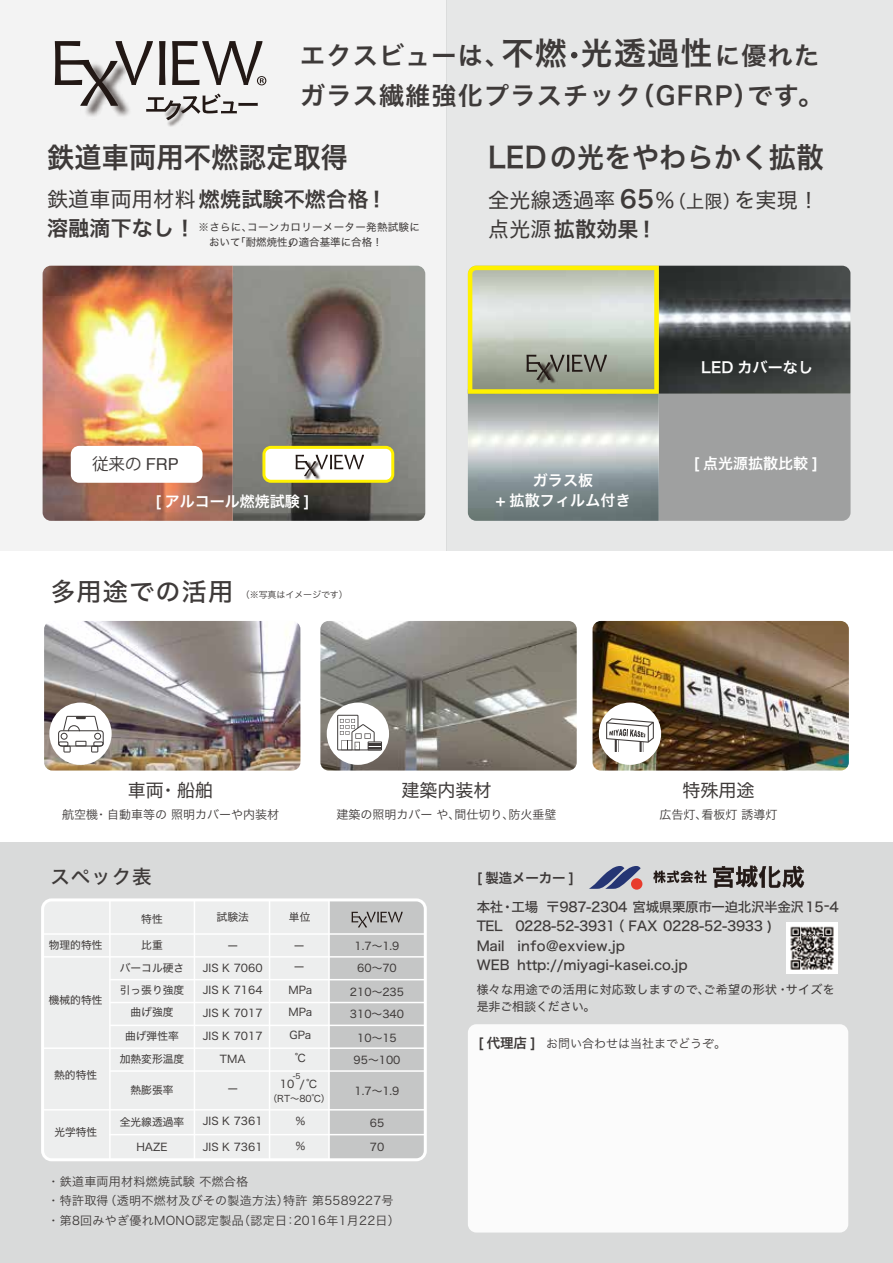
<style>
.page{position:relative;width:893px;height:1263px;background:#fff}
.page>*{position:absolute;margin:0;border:0;box-sizing:border-box;transform-origin:0 0}
.t1{font:28.5px "Hira Kaku Pro N W6";letter-spacing:.01em;color:#3e3a39;scale:.95 1}
.t2{font:25.05px/40px "Hira Kaku Pro W6";letter-spacing:.05em;color:#3e3a39}
.t3{font:25.05px "Hiragino Sans W5";letter-spacing:.05em;color:#3e3a39}
.t4{font:21px "Hiragino Sans W6";letter-spacing:.01em;color:#3e3a39}
.t5{font:21px "Hiragino Sans W4";letter-spacing:.01em;color:#3e3a39}
.t6{font:19.5px "Hiragino Sans W5";letter-spacing:.05em;color:#3e3a39}
.t7{font:18px "Hiragino Sans W4";color:#3e3a39}
.t8{font:16.5px "Koz Go Pr 6 N";color:#3e3a39}
.t9{font:15px/19.5px "Hiragino Sans W6";letter-spacing:.01em;color:#fff;text-align:center}
.t10{font:15px "Hira Kaku Pro W6";color:#fff}
.t11{font:13.5px/19.5px "Hiragino Sans W5";letter-spacing:-.025em;color:#3e3a39}
.t12{font:13.5px "Hira Kaku Pro N W6";letter-spacing:-.01em;color:#3e3a39}
.t13{font:12px/19.5px "Hiragino Sans W3";letter-spacing:.025em;color:#3e3a39}
.t14{font:12px "Hiragino Sans W3";color:#3e3a39}
.t15{font:12px/16.5px "Hiragino Sans W4";letter-spacing:.025em;color:#3e3a39}
.t16{font:12px "Hira Kaku Pro N W3";color:#3e3a39}
.t17{font:10.8px/22.6px "Hiragino Sans W4";color:#3e3a39;text-align:center}
.t18{font:10.5px/15px "Hiragino Sans W4";letter-spacing:.03em;color:#3e3a39}
.t19{font:9.15px "Hiragino Sans W4";color:#3e3a39}
.t20{font:9px "Hiragino Sans W3";letter-spacing:-.01em;color:#3e3a39}
.t21{font:7.65px "Hiragino Sans W4";color:#3e3a39}
.s1{font-size:31.65px}
.s2{font-family:"Hiragino Sans W4"}
.s3{font-family:"Hiragino Sans W6";font-size:21px}
.s4{font-family:"Hiragino Sans W6";font-size:24px}
.s5{font-size:18px}
.s6{font-family:"Helvetica"}
.s7{font-family:"Hira Kaku Pro N W6";font-size:13.5px}
</style>
<div class="page">
<div style="left:0;top:842px;width:893px;height:421px;background:#d9dada"></div>
<div style="left:0;top:0;width:446px;height:551px;background:#efefef"></div>
<div style="left:446px;top:0;width:447px;height:551px;background:#e6e7e7"></div>
<div style="left:468px;top:1024px;width:380px;height:208px;background:#fff;border-radius:8px"></div>
<img style="left:320px;top:621px;width:257px;height:149px">
<img style="left:593px;top:621px;width:256px;height:149px">
<img style="left:44px;top:621px;width:256px;height:149px">
<img style="left:43px;top:266px;width:382px;height:255px">
<img style="left:468px;top:394px;width:191px;height:127px">
<img style="left:659px;top:266px;width:191px;height:128px">
<div style="left:659px;top:394px;width:191px;height:127px;background:#9fa0a0"></div>
<div style="left:49px;top:702px;width:63px;height:63px;background:#fff;border-radius:50%"></div>
<svg style="left:58px;top:716px;width:46px;height:36px"></svg>
<div style="left:327px;top:702px;width:62px;height:63px;background:#fff;border-radius:50%"></div>
<svg style="left:337px;top:715px;width:45px;height:35px"></svg>
<div style="left:599px;top:702px;width:62px;height:63px;background:#fff;border-radius:50%"></div>
<svg style="left:606px;top:718px;width:48px;height:34px"></svg>
<div style="left:71px;top:446px;width:132px;height:37px;background:#fff;border-radius:9px"></div>
<img style="left:786px;top:922px;width:52px;height:51px">
<svg style="left:262px;top:446px;width:132px;height:37px"></svg>
<svg style="left:468px;top:266px;width:191px;height:128px"></svg>
<img style="left:167px;top:120px;width:14px;height:7px">
<svg style="left:55px;top:41px;width:211px;height:79px"></svg>
<svg style="left:571px;top:52px;width:6px;height:6px"></svg>
<svg style="left:653px;top:871px;width:54px;height:12px"></svg>
<svg style="left:713px;top:865px;width:91px;height:23px"></svg>
<svg style="left:589px;top:866px;width:52px;height:23px"></svg>
<div style="left:43px;top:900px;width:382px;height:260px;background:#edeeee;border-radius:9px"></div>
<hr style="left:110px;top:1134px;width:315px;height:1px;background:#fff">
<hr style="left:43px;top:1109px;width:382px;height:1px;background:#fff">
<hr style="left:110px;top:1070px;width:315px;height:2px;background:#fff">
<hr style="left:43px;top:1047px;width:382px;height:2px;background:#fff">
<hr style="left:111px;top:1024px;width:314px;height:2px;background:#fff">
<hr style="left:111px;top:1002px;width:314px;height:1px;background:#fff">
<hr style="left:110px;top:979px;width:315px;height:1px;background:#fff">
<hr style="left:43px;top:956px;width:382px;height:1px;background:#fff">
<hr style="left:43px;top:933px;width:382px;height:2px;background:#fff">
<hr style="left:194px;top:900px;width:1px;height:260px;background:#fff">
<hr style="left:109px;top:900px;width:2px;height:260px;background:#fff">
<hr style="left:269px;top:900px;width:1px;height:260px;background:#fff">
<hr style="left:328px;top:900px;width:2px;height:260px;background:#fff">
<div style="left:41px;top:898px;width:386px;height:263px;border:3px solid #fff;border-radius:9px"></div>
<svg style="left:329px;top:900px;width:96px;height:260px"></svg>
<h2 class="t2" style="left:300px;top:35px;width:525px">エクスビューは、<span class="s1">不燃 光透過性</span>に優れたガラス繊維強化プラスチック（GFRP）です。</h2>
<h1 class="t1" style="left:47px;top:132px;width:318px">鉄道車両用不燃認定取得</h1>
<h1 class="t1" style="left:488px;top:132px;width:354px">LEDの光をやわらかく拡散</h1>
<h3 class="t4" style="left:47px;top:180px;width:341px"><span class="s2">鉄道車両用材料</span>燃焼試験不燃合格！</h3>
<p class="t18" style="left:199px;top:219px;width:223px;text-indent:-151px"><span class="s3">溶融滴下なし！</span> ※さらに、コーンカロリーメーター発熱試験に　おいて「耐燃焼性」の適合基準に合格！</p>
<h3 class="t5" style="left:488px;top:182px;width:332px">全光線透過率 <span class="s4">65</span>％<span class="s5">（上限）</span>を実現！</h3>
<h3 class="t4" style="left:488px;top:210px;width:171px"><span class="s2">点光源</span>拡散効果！</h3>
<h3 class="t8" style="left:92px;top:454px;width:88px">従来の <span class="s6">FRP</span></h3>
<h3 class="t10" style="left:155px;top:488px;width:156px">[ アルコール燃焼試験 ]</h3>
<h2 class="t3" style="left:50px;top:569px;width:184px">多用途での活用</h2>
<p class="t20" style="left:241px;top:586px;width:109px">（※写真はイメージです）</p>
<h3 class="t9" style="left:495px;top:470px;width:137px">ガラス板<br>+ 拡散フィルム付き</h3>
<h3 class="t9" style="left:701px;top:357px;width:113px">LED カバーなし</h3>
<h3 class="t10" style="left:693px;top:450px;width:126px">[ 点光源拡散比較 ]</h3>
<h3 class="t7" style="left:128px;top:774px;width:87px">車両・船舶</h3>
<h3 class="t7" style="left:401px;top:774px;width:91px">建築内装材</h3>
<h3 class="t7" style="left:683px;top:774px;width:73px">特殊用途</h3>
<p class="t14" style="left:62px;top:804px;width:218px">航空機・自動車等の 照明カバーや内装材</p>
<p class="t14" style="left:336px;top:804px;width:221px">建築の照明カバー や、間仕切り、防火垂壁</p>
<p class="t14" style="left:660px;top:804px;width:119px">広告灯、看板灯 誘導灯</p>
<h3 class="t6" style="left:50px;top:859px;width:103px">スペック表</h3>
<p class="t12" style="left:477px;top:866px;width:99px">[ 製造メーカー ]</p>
<p class="t17" style="left:49px;top:933px;width:55px">物理的特性</p>
<p class="t17" style="left:49px;top:987px;width:55px">機械的特性</p>
<p class="t17" style="left:54px;top:1062px;width:44px">熱的特性</p>
<p class="t17" style="left:54px;top:1120px;width:44px">光学特性</p>
<p class="t17" style="left:141px;top:907px;width:23px">特性</p>
<p class="t17" style="left:217px;top:905px;width:34px">試験法</p>
<p class="t17" style="left:289px;top:905px;width:23px">単位</p>
<p class="t17" style="left:227px;top:933px;width:12px">ー</p>
<p class="t17" style="left:294px;top:934px;width:12px;line-height:21.1px;text-align:left">ーー</p>
<p class="t17" style="left:120px;top:932px;width:66px;line-height:23.5px">比重<br>バーコル硬さ</p>
<p class="t17" style="left:203px;top:957px;width:61px;line-height:21.1px;text-align:left">JIS K 7060<br>JIS K 7164</p>
<p class="t17" style="left:120px;top:978px;width:66px">引っ張り強度曲げ強度</p>
<p class="t17" style="left:120px;top:1024px;width:66px">曲げ弾性率加熱変形温度</p>
<p class="t17" style="left:131px;top:1077px;width:44px">熱膨張率</p>
<p class="t17" style="left:120px;top:1110px;width:66px">全光線透過率</p>
<p class="t17" style="left:136px;top:1135px;width:33px">HAZE</p>
<p class="t17" style="left:288px;top:977px;width:25px;text-align:justify">MPa MPa GPa</p>
<p class="t17" style="left:280px;top:1071px;width:39px">10 /℃</p>
<p class="t17" style="left:203px;top:1001px;width:61px;text-align:left">JIS K 7017<br>JIS K 7017</p>
<p class="t17" style="left:295px;top:1046px;width:12px">℃</p>
<p class="t17" style="left:220px;top:1047px;width:27px">TMA</p>
<p class="t21" style="left:293px;top:1069px;width:10px">-5</p>
<p class="t17" style="left:227px;top:1076px;width:12px">ー</p>
<p class="t19" style="left:268px;top:1090px;width:64px">（RT～80℃）</p>
<p class="t17" style="left:295px;top:1109px;width:12px">％</p>
<p class="t17" style="left:295px;top:1134px;width:12px">％</p>
<p class="t17" style="left:203px;top:1109px;width:61px">JIS K 7361</p>
<p class="t17" style="left:203px;top:1135px;width:61px">JIS K 7361</p>
<p class="t17" style="left:355px;top:934px;width:47px">1.7～1.9</p>
<p class="t17" style="left:357px;top:956px;width:41px">60～70</p>
<p class="t17" style="left:350px;top:980px;width:56px;line-height:22.2px;text-align:left">210～235<br>310～340</p>
<p class="t17" style="left:354px;top:1026px;width:48px;line-height:22.2px">10～15<br>95～100</p>
<p class="t17" style="left:355px;top:1079px;width:47px">1.7～1.9</p>
<p class="t17" style="left:370px;top:1111px;width:16px">65</p>
<p class="t17" style="left:370px;top:1135px;width:16px">70</p>
<p class="t13" style="left:47px;top:1171px;width:354px">・鉄道車両用材料燃焼試験 不燃合格<br>・特許取得（透明不燃材及びその製造方法）特許 第5589227号・第8回みやぎ優れMONO認定製品（認定日：2016年1月22日）</p>
<p class="t11" style="left:477px;top:896px;width:364px">本社・工場 〒987-2304 宮城県栗原市一迫北沢半金沢15-4<br>TEL 0228-52-3931 （ FAX 0228-52-3933 )<br>Mail info@exview.jp<br>WEB http://miyagi-kasei.co.jp</p>
<p class="t15" style="left:477px;top:980px;width:360px">様々な用途での活用に対応致しますので、ご希望の形状・サイズを是非ご相談ください。</p>
<p class="t16" style="left:478px;top:1033px;width:249px"><span class="s7">[ 代理店 ]</span> お問い合わせは当社までどうぞ。</p>
</div>
